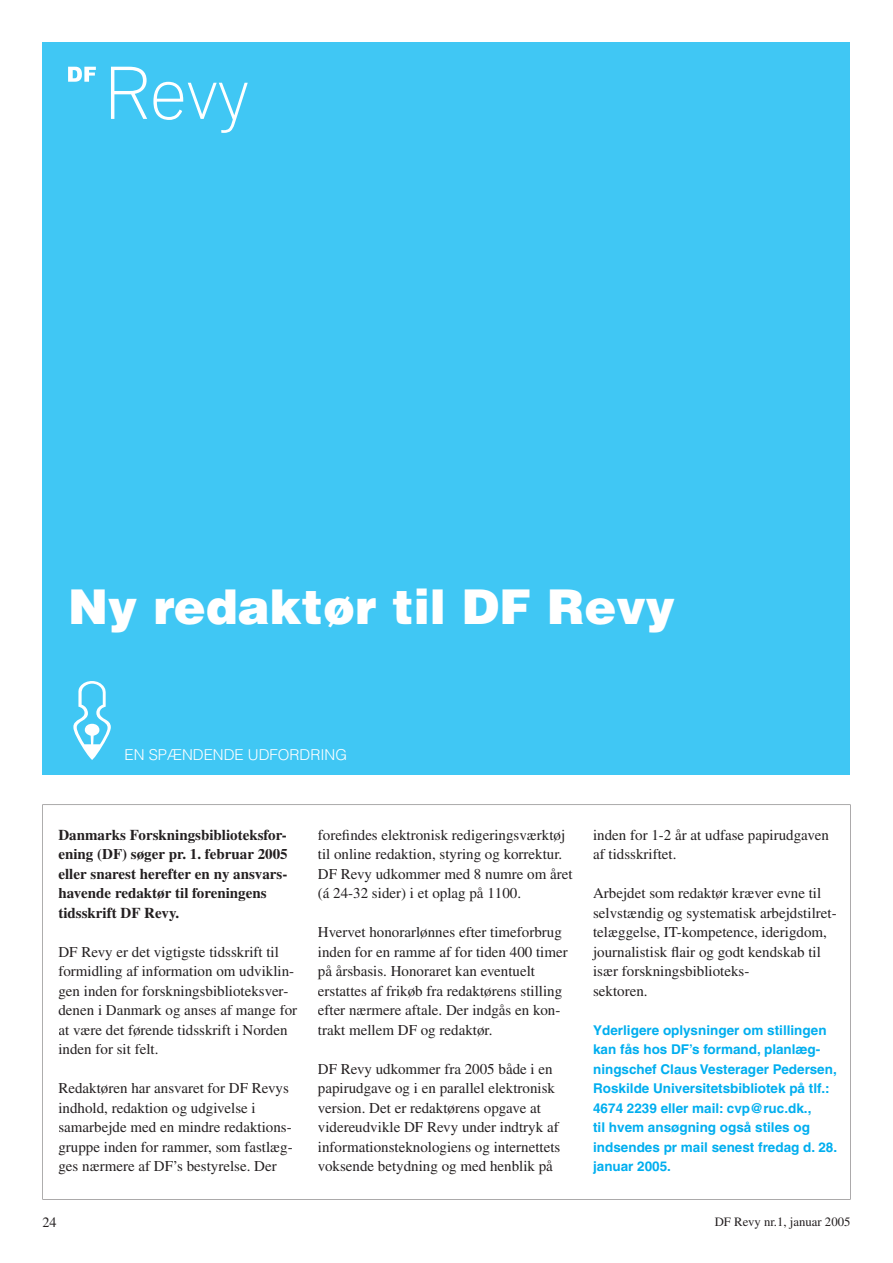
<style>
.page{position:relative;width:893px;height:1263px;background:#fff}
.page>*{position:absolute;margin:0;border:0;box-sizing:border-box;transform-origin:0 0}
.t1{font:900 48px "Helvetica";color:#fff}
.t2{font:15px/19.5px "Times";color:#231f20}
.t3{font:700 15px/19.5px "Times";color:#231f20}
.t4{font:300 15px "Helvetica";color:#fff}
.t5{font:14.25px "Times";color:#231f20}
.t6{font:700 13.5px/19.5px "Helvetica";color:#00aeef}
.t7{font:12.75px "Times";color:#231f20}
</style>
<div class="page">
<div style="left:43px;top:43px;width:807px;height:732px;background:#40c7f4"></div>
<svg style="left:111px;top:67px;width:137px;height:66px"></svg>
<svg style="left:68px;top:67px;width:28px;height:15px"></svg>
<svg style="left:73px;top:681px;width:38px;height:79px"></svg>
<h1 class="t1" style="left:68px;top:575px;width:609px">Ny redaktør til DF Revy</h1>
<p class="t4" style="left:125px;top:745px;width:224px">EN SPÆNDENDE UDFORDRING</p>
<p class="t3" style="left:58px;top:825px;width:231px">Danmarks Forskningsbiblioteksfor&shy;ening (DF) søger pr. 1. februar 2005 eller snarest herefter en ny ansvars&shy;havende redaktør til foreningens tidsskrift DF Revy.</p>
<p class="t2" style="left:58px;top:942px;width:240px">DF Revy er det vigtigste tidsskrift til formidling af information om udviklin&shy;gen inden for forskningsbiblioteksver&shy;denen i Danmark og anses af mange for at være det førende tidsskrift i Norden inden for sit felt.</p>
<p class="t2" style="left:58px;top:1078px;width:236px">Redaktøren har ansvaret for DF Revys indhold, redaktion og udgivelse i samarbejde med en mindre redaktions&shy;gruppe inden for rammer, som fastlæg&shy;ges nærmere af DF’s bestyrelse. Der</p>
<p class="t2" style="left:318px;top:825px;width:256px">forefindes elektronisk redigeringsværktøj til online redaktion, styring og korrektur.<br>DF Revy udkommer med 8 numre om året (á 24-32 sider) i et oplag på 1100.</p>
<p class="t2" style="left:318px;top:922px;width:251px">Hvervet honorarlønnes efter timeforbrug inden for en ramme af for tiden 400 timer på årsbasis. Honoraret kan eventuelt erstattes af frikøb fra redaktørens stilling efter nærmere aftale. Der indgås en kon&shy;trakt mellem DF og redaktør.</p>
<p class="t2" style="left:318px;top:1059px;width:244px">DF Revy udkommer fra 2005 både i en papirudgave og i en parallel elektronisk version. Det er redaktørens opgave at videreudvikle DF Revy under indtryk af informationsteknologiens og internettets voksende betydning og med henblik på</p>
<p class="t2" style="left:593px;top:825px;width:237px">inden for 1-2 år at udfase papirudgaven af tidsskriftet.</p>
<p class="t2" style="left:593px;top:883px;width:245px">Arbejdet som redaktør kræver evne til selvstændig og systematisk arbejdstilret&shy;telæggelse, IT-kompetence, iderigdom, journalistisk flair og godt kendskab til især forskningsbiblioteks-<br>sektoren.</p>
<p class="t6" style="left:593px;top:1020px;width:245px">Yderligere oplysninger om stillingen kan fås hos DF’s formand, planlæg&shy;ningschef Claus Vesterager Pedersen, Roskilde Universitetsbibliotek på tlf.:<br>4674 2239 eller mail: cvp@ruc.dk.,<br>til hvem ansøgning også stiles og indsendes pr mail senest fredag d. 28. januar 2005.</p>
<p class="t5" style="left:43px;top:1214px;width:16px">24</p>
<p class="t7" style="left:715px;top:1215px;width:137px">DF Revy nr.1, januar 2005</p>
</div>
